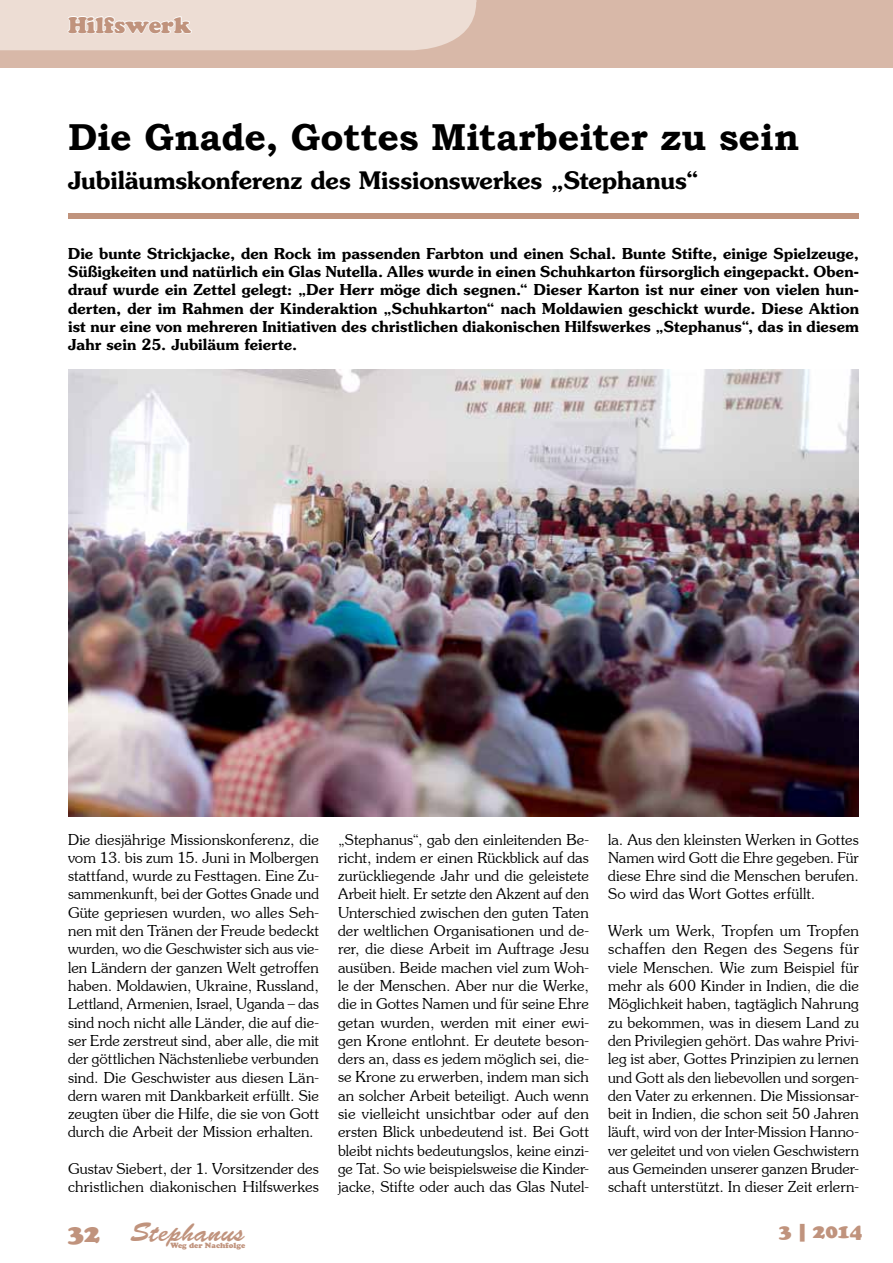
<style>
.page{position:relative;width:893px;height:1263px;background:#fff}
.page>*{position:absolute;margin:0;border:0;box-sizing:border-box;transform-origin:0 0}
.t1{font:700 37.5px "Bookman Old Style";letter-spacing:-.005em;color:#000}
.t2{font:27px "Banff Plain";letter-spacing:.02em;color:#c0937d}
.t3{font:25.5px "Cooper Black Std";color:#c0937d}
.t4{font:700 24px "Southern";letter-spacing:-.005em;color:#000}
.t5{font:22.5px "Cooper Black Std";color:#c0937d}
.t6{font:900 21px "Cooper";color:#c0937d}
.t7{font:15px/18.3px "Southern Plain";letter-spacing:.005em;color:#000;text-align:justify}
.t8{font:700 15px/18.3px "Southern";letter-spacing:.005em;color:#000;text-align:justify}
.t9{font:7.5px "Cooper Black Std";color:#c0937d}
</style>
<div class="page">
<div style="left:0;top:0;width:892px;height:68px;background:#d8b8a8"></div>
<svg style="left:0;top:0;width:477px;height:51px;background:#ecdcd3"></svg>
<img style="left:68px;top:369px;width:791px;height:448px">
<div style="left:68px;top:213px;width:791px;height:6px;background:#c0937d"></div>
<h3 class="t5" style="left:68px;top:11px;width:125px">Hilfswerk</h3>
<h1 class="t1" style="left:68px;top:110px;width:733px">Die Gnade, Gottes Mitarbeiter zu sein</h1>
<h3 class="t4" style="left:68px;top:165px;width:632px">Jubiläumskonferenz des Missionswerkes „Stephanus“</h3>
<p class="t8" style="left:68px;top:244px;width:792px">Die bunte Strickjacke, den Rock im passenden Farbton und einen Schal. Bunte Stifte, einige Spielzeuge, Süßigkeiten und natürlich ein Glas Nutella. Alles wurde in einen Schuhkarton fürsorglich eingepackt. Oben&shy;drauf wurde ein Zettel gelegt: „Der Herr möge dich segnen.“ Dieser Karton ist nur einer von vielen hun&shy;derten, der im Rahmen der Kinderaktion „Schuhkarton“ nach Moldawien geschickt wurde. Diese Aktion ist nur eine von mehreren Initiativen des christlichen diakonischen Hilfswerkes „Stephanus“, das in diesem Jahr sein 25. Jubiläum feierte.</p>
<p class="t7" style="left:68px;top:829px;width:252px">Die diesjährige Missionskonferenz, die vom 13. bis zum 15. Juni in Molbergen stattfand, wurde zu Festtagen. Eine Zu&shy;sammenkunft, bei der Gottes Gnade und Güte gepriesen wurden, wo alles Seh&shy;nen mit den Tränen der Freude bedeckt wurden, wo die Geschwister sich aus vie&shy;len Ländern der ganzen Welt getroffen haben. Moldawien, Ukraine, Russland, Lettland, Armenien, Israel, Uganda – das sind noch nicht alle Länder, die auf die&shy;ser Erde zerstreut sind, aber alle, die mit der göttlichen Nächstenliebe verbunden sind. Die Geschwister aus diesen Län&shy;dern waren mit Dankbarkeit erfüllt. Sie zeugten über die Hilfe, die sie von Gott durch die Arbeit der Mission erhalten.</p>
<p class="t7" style="left:68px;top:1159px;width:252px">Gustav Siebert, der 1. Vorsitzender des christlichen diakonischen Hilfswerkes</p>
<p class="t7" style="left:338px;top:829px;width:252px">„Stephanus“, gab den einleitenden Be&shy;richt, indem er einen Rückblick auf das zurückliegende Jahr und die geleistete Arbeit hielt. Er setzte den Akzent auf den Unterschied zwischen den guten Taten der weltlichen Organisationen und de&shy;rer, die diese Arbeit im Auftrage Jesu ausüben. Beide machen viel zum Woh&shy;le der Menschen. Aber nur die Werke, die in Gottes Namen und für seine Ehre getan wurden, werden mit einer ewi&shy;gen Krone entlohnt. Er deutete beson&shy;ders an, dass es jedem möglich sei, die&shy;se Krone zu erwerben, indem man sich an solcher Arbeit beteiligt. Auch wenn sie vielleicht unsichtbar oder auf den ersten Blick unbedeutend ist. Bei Gott bleibt nichts bedeutungslos, keine einzi&shy;ge Tat. So wie beispielsweise die Kinder&shy;jacke, Stifte oder auch das Glas Nutel-</p>
<p class="t7" style="left:608px;top:829px;width:252px">la. Aus den kleinsten Werken in Gottes Namen wird Gott die Ehre gegeben. Für diese Ehre sind die Menschen berufen.<br>So wird das Wort Gottes erfüllt.</p>
<p class="t7" style="left:608px;top:921px;width:252px">Werk um Werk, Tropfen um Tropfen schaffen den Regen des Segens für viele Menschen. Wie zum Beispiel für mehr als 600 Kinder in Indien, die die Möglichkeit haben, tagtäglich Nahrung zu bekommen, was in diesem Land zu den Privilegien gehört. Das wahre Privi&shy;leg ist aber, Gottes Prinzipien zu lernen und Gott als den liebevollen und sorgen&shy;den Vater zu erkennen. Die Missionsar&shy;beit in Indien, die schon seit 50 Jahren läuft, wird von der Inter-Mission Hanno&shy;ver geleitet und von vielen Geschwistern aus Gemeinden unserer ganzen Bruder&shy;schaft unterstützt. In dieser Zeit erlern-</p>
<h3 class="t3" style="left:68px;top:1218px;width:34px">32</h3>
<h2 class="t2" style="left:130px;top:1217px;width:116px">Stephanus</h2>
<h3 class="t6" style="left:779px;top:1218px;width:85px">3 | 2014</h3>
<p class="t9" style="left:170px;top:1241px;width:76px">Weg der Nachfolge</p>
</div>
